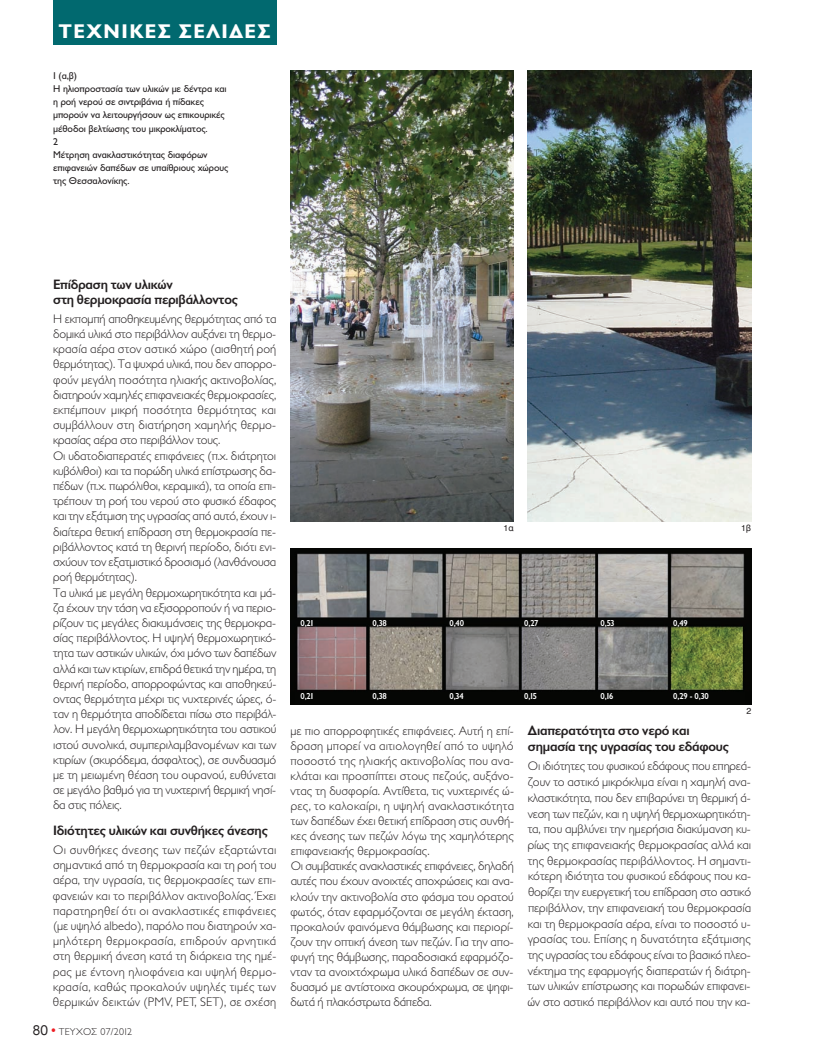
<style>
.page{position:relative;width:815px;height:1063px;background:#fff}
.page>*{position:absolute;margin:0;border:0;box-sizing:border-box;transform-origin:0 0}
.t1{font:700 20px "Gill Sans Hel";letter-spacing:.075em;color:#fff}
.t2{font:600 13.75px/15.8px "Gill Sans Hel";letter-spacing:-.015em;color:#231f20}
.t3{font:300 12.5px/15.2px "Gill Sans Hel";letter-spacing:-.01em;color:#231f20;text-align:justify}
.t4{font:10px/13.2px "Gill Sans Hel";letter-spacing:-.01em;color:#231f20}
.t5{font:300 10px "Gill Sans Hel";letter-spacing:.025em;color:#231f20}
.t6{font:600 8.75px "Gill Sans Hel";letter-spacing:-.015em;color:#fff;scale:.95 1}
.t7{font:8.75px "Helvetica";color:#231f20}
.s1{font-family:"Gr Helvetica";font-weight:400;font-size:13.75px}
.s2{font-family:"Gr Helvetica";font-weight:400;font-size:13.75px;color:#ee1d23}
</style>
<div class="page">
<div style="left:53px;top:0;width:223px;height:44px;background:#01696f"></div>
<img style="left:291px;top:71px;width:223px;height:450px">
<img style="left:528px;top:71px;width:223px;height:450px">
<img style="left:291px;top:548px;width:460px;height:156px">
<h1 class="t1" style="left:59px;top:25px;width:213px">ΤΕΧΝΙΚΕΣ ΣΕΛΙΔΕΣ</h1>
<p class="t4" style="left:53px;top:70px;width:177px">1 (α,β)<br>η ηλιοπροστασία των υλικών με δέντρα και η ροή νερού σε σιντριβάνια ή πίδακες μπορούν να λειτουργήσουν ως επικουρικές μέθοδοι βελτίωσης του μικροκλίματος.<br>2<br>μέτρηση ανακλαστικότητας διαφόρων επιφανειών δαπέδων σε υπαίθριους χώρους της Θεσσαλονίκης.</p>
<p class="t2" style="left:53px;top:278px;width:186px;line-height:15.2px">Επίδραση των υλικών<br>στη θερμοκρασία περιβάλλοντος</p>
<p class="t3" style="left:53px;top:312px;width:225px;text-align:left">Η εκπομπή αποθηκευμένης θερμότητας από τα δομικά υλικά στο περιβάλλον αυξάνει τη θερμο&shy;κρασία αέρα στον αστικό χώρο (αισθητή ροή θερμότητας). Τα ψυχρά υλικά, που δεν απορρο&shy;φούν μεγάλη ποσότητα ηλιακής ακτινοβολίας, διατηρούν χαμηλές επιφανειακές θερμοκρασίες, εκπέμπουν μικρή ποσότητα θερμότητας και συμβάλλουν στη διατήρηση χαμηλής θερμο&shy;κρασίας αέρα στο περιβάλλον τους.<br>Οι υδατοδιαπερατές επιφάνειες (π.χ. διάτρητοι κυβόλιθοι) και τα πορώδη υλικά επίστρωσης δα&shy;πέδων (π.χ. πωρόλιθοι, κεραμικά), τα οποία επι&shy;τρέπουν τη ροή του νερού στο φυσικό έδαφος και την εξάτμιση της υγρασίας από αυτό, έχουν ι&shy;διαίτερα θετική επίδραση στη θερμοκρασία πε&shy;ριβάλλοντος κατά τη θερινή περίοδο, διότι ενι&shy;σχύουν τον εξατμιστικό δροσισμό (λανθάνουσα ροή θερμότητας).<br>Τα υλικά με μεγάλη θερμοχωρητικότητα και μά&shy;ζα έχουν την τάση να εξισορροπούν ή να περιο&shy;ρίζουν τις μεγάλες διακυμάνσεις της θερμοκρα&shy;σίας περιβάλλοντος. Η υψηλή θερμοχωρητικό&shy;τητα των αστικών υλικών, όχι μόνο των δαπέδων αλλά και των κτιρίων, επιδρά θετικά την ημέρα, τη θερινή περίοδο, απορροφώντας και αποθηκεύ&shy;οντας θερμότητα μέχρι τις νυχτερινές ώρες, ό&shy;ταν η θερμότητα αποδίδεται πίσω στο περιβάλ&shy;λον. Η μεγάλη θερμοχωρητικότητα του αστικού ιστού συνολικά, συμπεριλαμβανομένων και των κτιρίων (σκυρόδεμα, άσφαλτος), σε συνδυασμό με τη μειωμένη θέαση του ουρανού, ευθύνεται σε μεγάλο βαθμό για τη νυχτερινή θερμική νησί&shy;δα στις πόλεις.</p>
<p class="t2" style="left:53px;top:824px;width:216px">Ιδιότητες υλικών και συνθήκες άνεσης</p>
<p class="t3" style="left:53px;top:844px;width:225px">Οι συνθήκες άνεσης των πεζών εξαρτώνται σημαντικά από τη θερμοκρασία και τη ροή του αέρα, την υγρασία, τις θερμοκρασίες των επι&shy;φανειών και το περιβάλλον ακτινοβολίας. Έχει παρατηρηθεί ότι οι ανακλαστικές επιφάνειες (με υψηλό albedo), παρόλο που διατηρούν χα&shy;μηλότερη θερμοκρασία, επιδρούν αρνητικά στη θερμική άνεση κατά τη διάρκεια της ημέ&shy;ρας με έντονη ηλιοφάνεια και υψηλή θερμο&shy;κρασία, καθώς προκαλούν υψηλές τιμές των θερμικών δεικτών (PMV, PET, SET), σε σχέση</p>
<p class="t5" style="left:33px;top:1028px;width:101px"><span class="s1">80</span> <span class="s2">•</span> ΤΕΥΧΟΣ 07/2012</p>
<p class="t7" style="left:504px;top:524px;width:12px">1α</p>
<p class="t7" style="left:741px;top:524px;width:12px">1β</p>
<p class="t6" style="left:300px;top:620px;width:15px">0,21</p>
<p class="t6" style="left:373px;top:620px;width:17px">0,38</p>
<p class="t6" style="left:449px;top:620px;width:17px">0,40</p>
<p class="t6" style="left:524px;top:620px;width:16px">0,27</p>
<p class="t6" style="left:601px;top:620px;width:16px">0,53</p>
<p class="t6" style="left:673px;top:620px;width:17px">0,49</p>
<p class="t6" style="left:300px;top:693px;width:15px">0,21</p>
<p class="t6" style="left:373px;top:693px;width:17px">0,38</p>
<p class="t6" style="left:449px;top:693px;width:16px">0,34</p>
<p class="t6" style="left:524px;top:693px;width:15px">0,15</p>
<p class="t6" style="left:601px;top:693px;width:15px">0,16</p>
<p class="t6" style="left:673px;top:693px;width:39px">0,29 - 0,30</p>
<p class="t7" style="left:746px;top:707px;width:6px">2</p>
<p class="t3" style="left:290px;top:724px;width:225px;text-align:left">με πιο απορροφητικές επιφάνειες. Αυτή η επί&shy;δραση μπορεί να αιτιολογηθεί από το υψηλό ποσοστό της ηλιακής ακτινοβολίας που ανα&shy;κλάται και προσπίπτει στους πεζούς, αυξάνο&shy;ντας τη δυσφορία. Αντίθετα, τις νυχτερινές ώ&shy;ρες, το καλοκαίρι, η υψηλή ανακλαστικότητα των δαπέδων έχει θετική επίδραση στις συνθή&shy;κες άνεσης των πεζών λόγω της χαμηλότερης επιφανειακής θερμοκρασίας.<br>Οι συμβατικές ανακλαστικές επιφάνειες, δηλαδή αυτές που έχουν ανοιχτές αποχρώσεις και ανα&shy;κλούν την ακτινοβολία στο φάσμα του ορατού φωτός, όταν εφαρμόζονται σε μεγάλη έκταση, προκαλούν φαινόμενα θάμβωσης και περιορί&shy;ζουν την οπτική άνεση των πεζών. Για την απο&shy;φυγή της θάμβωσης, παραδοσιακά εφαρμόζο&shy;νταν τα ανοιχτόχρωμα υλικά δαπέδων σε συν&shy;δυασμό με αντίστοιχα σκουρόχρωμα, σε ψηφι&shy;δωτά ή πλακόστρωτα δάπεδα.</p>
<p class="t2" style="left:528px;top:724px;width:203px">Διαπερατότητα στο νερό και σημασία της υγρασίας του εδάφους</p>
<p class="t3" style="left:527px;top:760px;width:225px;line-height:15.8px">Οι ιδιότητες του φυσικού εδάφους που επηρεά&shy;ζουν το αστικό μικρόκλιμα είναι η χαμηλή ανα&shy;κλαστικότητα, που δεν επιβαρύνει τη θερμική ά&shy;νεση των πεζών, και η υψηλή θερμοχωρητικότη&shy;τα, που αμβλύνει την ημερήσια διακύμανση κυ&shy;ρίως της επιφανειακής θερμοκρασίας αλλά και της θερμοκρασίας περιβάλλοντος. Η σημαντι&shy;κότερη ιδιότητα του φυσικού εδάφους που κα&shy;θορίζει την ευεργετική του επίδραση στο αστικό περιβάλλον, την επιφανειακή του θερμοκρασία και τη θερμοκρασία αέρα, είναι το ποσοστό υ&shy;γρασίας του. Επίσης η δυνατότητα εξάτμισης της υγρασίας του εδάφους είναι το βασικό πλεο&shy;νέκτημα της εφαρμογής διαπερατών ή διάτρη&shy;των υλικών επίστρωσης και πορωδών επιφανει&shy;ών στο αστικό περιβάλλον και αυτό που την κα-</p>
</div>
